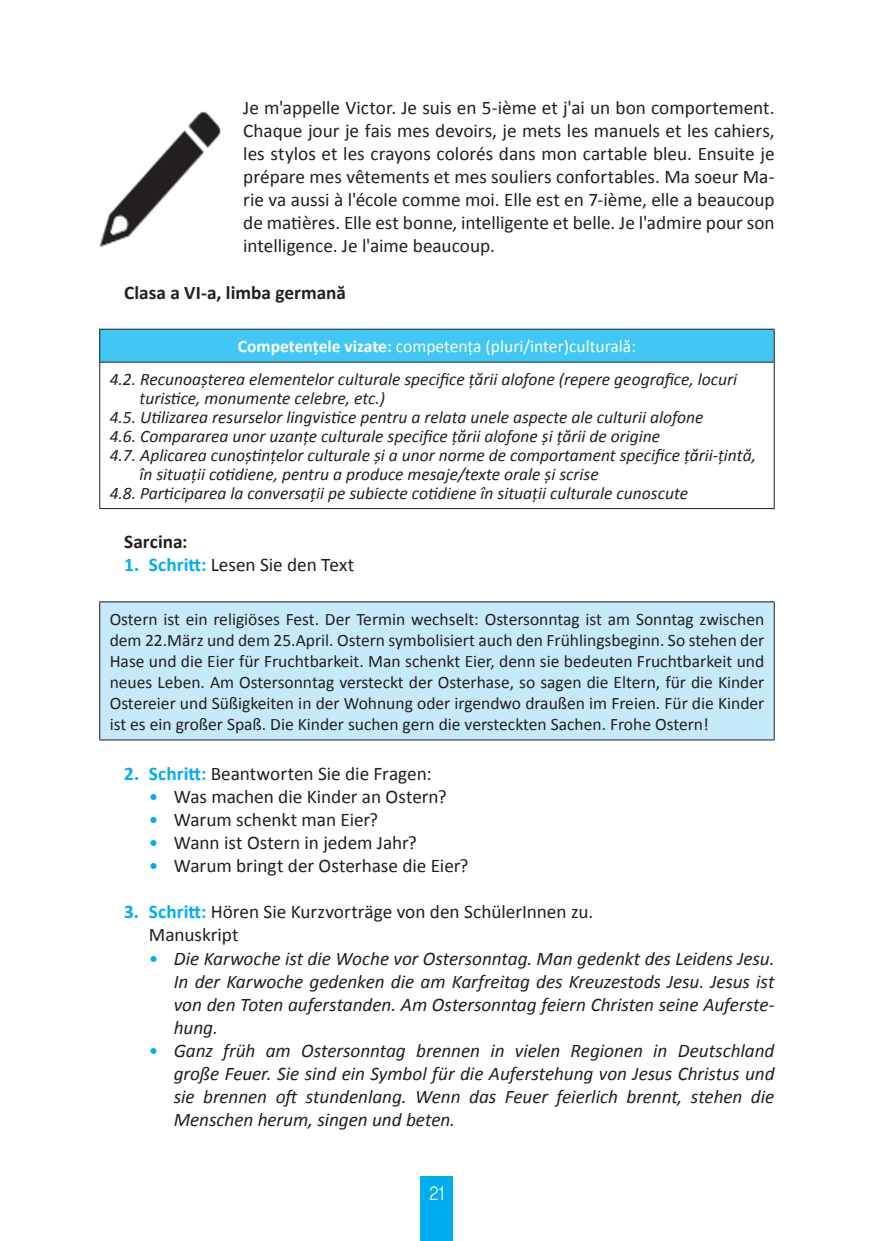
<style>
.page{position:relative;width:874px;height:1241px;background:#fff}
.page>*{position:absolute;margin:0;border:0;box-sizing:border-box;transform-origin:0 0}
.t1{font:19.25px/23.1px "Calibri";letter-spacing:-.005em;color:#231f20;text-align:justify}
.t2{font:italic 19.25px/23.1px "Calibri";letter-spacing:-.005em;color:#231f20;text-align:justify}
.t3{font:700 19.25px "Calibri";color:#231f20}
.t4{font:300 19.25px "GT Walsheim Pro";color:#fff;scale:.9 1}
.t5{font:italic 17.5px/32.9px "Calibri";color:#231f20}
.t6{font:17.5px/21px "Calibri";color:#231f20;text-align:justify}
.s1{font-weight:700;font-style:normal;color:#fff}
.s2{font-style:normal;color:#fff}
.s3{font-weight:700;color:#00aeef}
.s4{color:#00aeef}
.s5{font-style:normal;color:#00aeef}
</style>
<div class="page">
<div style="left:420px;top:1176px;width:33px;height:64px;background:#00aeef"></div>
<img style="left:99px;top:111px;width:122px;height:136px">
<div style="left:100px;top:329px;width:673px;height:33px;background:#40c7f4"></div>
<hr style="left:99px;top:329px;width:675px;height:1px;background:#231f20">
<hr style="left:99px;top:329px;width:1px;height:33px;background:#231f20">
<hr style="left:773px;top:329px;width:1px;height:33px;background:#231f20">
<hr style="left:99px;top:362px;width:675px;height:1px;background:#231f20">
<hr style="left:99px;top:362px;width:1px;height:146px;background:#231f20">
<hr style="left:773px;top:362px;width:1px;height:146px;background:#231f20">
<hr style="left:99px;top:508px;width:675px;height:1px;background:#231f20">
<div style="left:100px;top:602px;width:673px;height:137px;background:#c6eafa"></div>
<hr style="left:99px;top:601px;width:675px;height:1px;background:#231f20">
<hr style="left:99px;top:602px;width:1px;height:137px;background:#231f20">
<hr style="left:773px;top:602px;width:1px;height:137px;background:#231f20">
<hr style="left:99px;top:739px;width:675px;height:1px;background:#231f20">
<p class="t1" style="left:243px;top:95px;width:532px">Je m'appelle Victor. Je suis en 5-ième et j'ai un bon comportement.<br>Chaque jour je fais mes devoirs, je mets les manuels et les cahiers, les stylos et les crayons colorés dans mon cartable bleu. Ensuite je prépare mes vêtements et mes souliers confortables. Ma soeur Ma&shy;rie va aussi à l'école comme moi. Elle est en 7-ième, elle a beaucoup de matières. Elle est bonne, intelligente et belle. Je l'admire pour son intelligence. Je l'aime beaucoup.</p>
<p class="t3" style="left:124px;top:280px;width:223px">Clasa a VI-a, limba germană</p>
<p class="t5" style="left:110px;top:329px;width:628px;text-indent:128px"><span class="s1">Competențele vizate:</span> <span class="s2">competența (pluri/inter)culturală:<br></span>4.2. Recunoașterea elementelor culturale specifice țării alofone (repere geografice, locuri</p>
<p class="t5" style="left:139px;top:381px;width:247px">turistice, monumente celebre, etc.)</p>
<p class="t5" style="left:110px;top:400px;width:595px">4.5. Utilizarea resurselor lingvistice pentru a relata unele aspecte ale culturii alofone</p>
<p class="t5" style="left:110px;top:419px;width:551px">4.6. Compararea unor uzanțe culturale specifice țării alofone și țării de origine</p>
<p class="t5" style="left:110px;top:437px;width:647px">4.7. Aplicarea cunoștințelor culturale și a unor norme de comportament specifice țării-țintă,</p>
<p class="t5" style="left:139px;top:456px;width:460px">în situații cotidiene, pentru a produce mesaje/texte orale și scrise</p>
<p class="t5" style="left:110px;top:475px;width:579px">4.8. Participarea la conversații pe subiecte cotidiene în situații culturale cunoscute</p>
<p class="t3" style="left:124px;top:530px;width:65px">Sarcina:</p>
<p class="t1" style="left:124px;top:552px;width:232px"><span class="s3">1. Schritt:</span> Lesen Sie den Text</p>
<p class="t6" style="left:110px;top:607px;width:656px">Ostern ist ein religiöses Fest. Der Termin wechselt: Ostersonntag ist am Sonntag zwischen dem 22.März und dem 25.April. Ostern symbolisiert auch den Frühlingsbeginn. So stehen der Hase und die Eier für Fruchtbarkeit. Man schenkt Eier, denn sie bedeuten Fruchtbarkeit und neues Leben. Am Ostersonntag versteckt der Osterhase, so sagen die Eltern, für die Kinder Ostereier und Süßigkeiten in der Wohnung oder irgendwo draußen im Freien. Für die Kinder ist es ein großer Spaß. Die Kinder suchen gern die versteckten Sachen. Frohe Ostern!</p>
<p class="t1" style="left:124px;top:760px;width:309px"><span class="s3">2. Schritt:</span> Beantworten Sie die Fragen:</p>
<p class="t1" style="left:149px;top:783px;width:299px"><span class="s4">•</span> Was machen die Kinder an Ostern?</p>
<p class="t1" style="left:149px;top:806px;width:230px"><span class="s4">•</span> Warum schenkt man Eier?</p>
<p class="t1" style="left:149px;top:830px;width:269px"><span class="s4">•</span> Wann ist Ostern in jedem Jahr?</p>
<p class="t1" style="left:149px;top:853px;width:321px"><span class="s4">•</span> Warum bringt der Osterhase die Eier?</p>
<p class="t1" style="left:149px;top:899px;width:445px;text-indent:-25px"><span class="s3">3. Schritt:</span> Hören Sie Kurzvorträge von den SchülerInnen zu.<br>Manuskript</p>
<p class="t2" style="left:174px;top:945px;width:602px;text-indent:-25px"><span class="s5">•</span> Die Karwoche ist die Woche vor Ostersonntag. Man gedenkt des Leidens Jesu.<br>In der Karwoche gedenken die am Karfreitag des Kreuzestods Jesu. Jesus ist von den Toten auferstanden. Am Ostersonntag feiern Christen seine Auferste&shy;hung.</p>
<p class="t2" style="left:174px;top:1037px;width:602px;text-indent:-25px"><span class="s5">•</span> Ganz früh am Ostersonntag brennen in vielen Regionen in Deutschland große Feuer. Sie sind ein Symbol für die Auferstehung von Jesus Christus und sie brennen oft stundenlang. Wenn das Feuer feierlich brennt, stehen die Menschen herum, singen und beten.</p>
<p class="t4" style="left:429px;top:1180px;width:18px">21</p>
</div>
